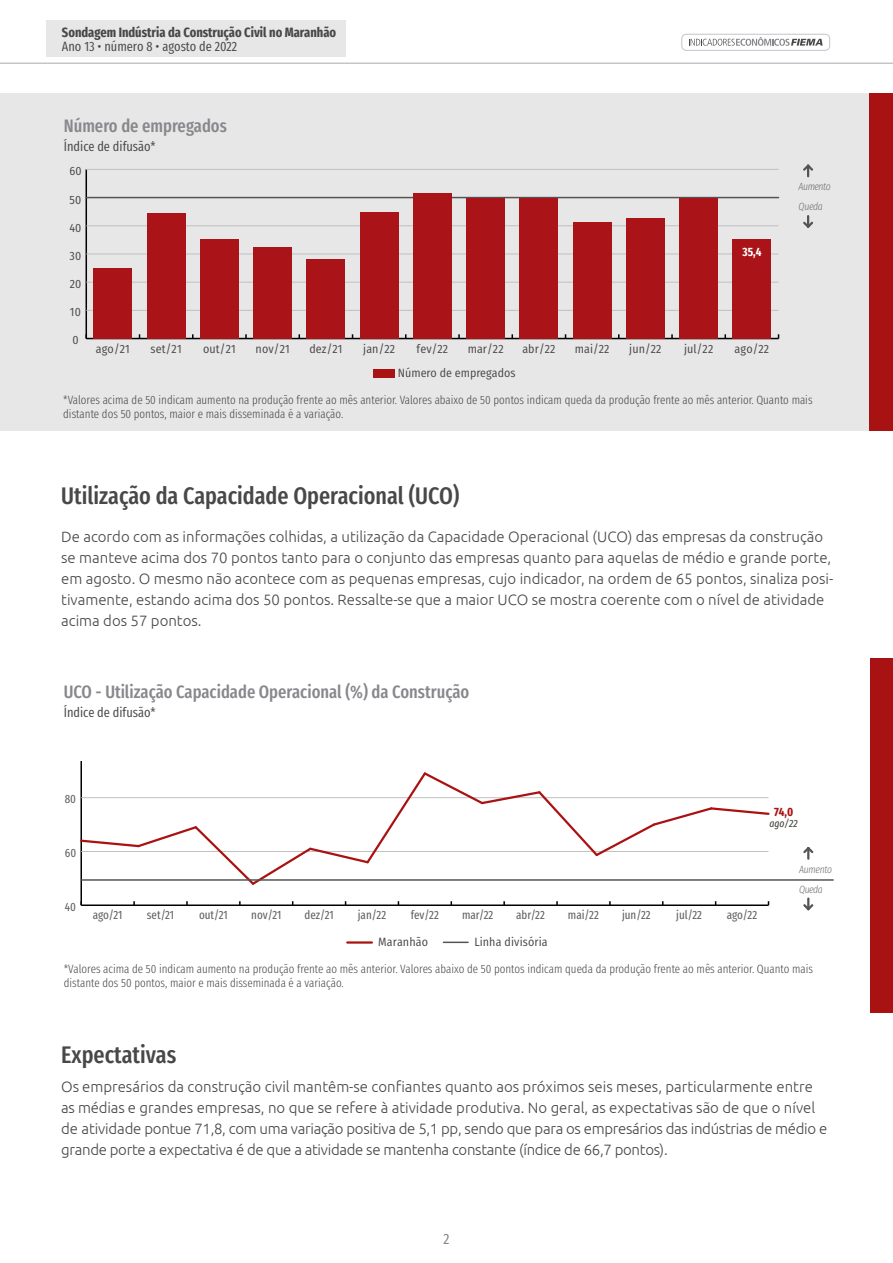
<style>
.page{position:relative;width:893px;height:1263px;background:#fff}
.page>*{position:absolute;margin:0;border:0;box-sizing:border-box;transform-origin:0 0}
.t1{font:500 24px "Fira Sans Compressed";color:#494748}
.t2{font:500 18px "Fira Sans Compressed";color:#89878c}
.t3{font:300 15px/21px "Ubuntu";color:#494748}
.t4{font:15px "Fira Sans Compressed";color:#89878c}
.t5{font:13.5px "Fira Sans Compressed";color:#494748}
.t6{font:700 13.5px "Fira Sans Compressed";color:#494748}
.t7{font:300 12px/14.4px "Fira Sans Compressed";color:#494748}
.t8{font:12px "Fira Sans Condensed";letter-spacing:.01em;color:#474446}
.t9{font:12px "Fira Sans Compressed";color:#606060}
.t10{font:12px "Fira Sans Condensed";color:#494748}
.t11{font:700 12px "Fira Sans Compressed";color:#fff}
.t12{font:700 12px "Fira Sans Compressed";color:#aa1212}
.t13{font:italic 300 10.5px/20.1px "Fira Sans Compressed";letter-spacing:-.035em;color:#717176}
.t14{font:italic 10.5px "Fira Sans Compressed";color:#3e403b}
</style>
<div class="page">
<div style="left:681px;top:34px;width:149px;height:17px;border:1px solid #c3c5ca;border-radius:4px"></div>
<svg style="left:689px;top:37px;width:134px;height:9px"></svg>
<hr style="left:0;top:62px;width:893px;height:2px;background:#c3c5ca">
<div style="left:870px;top:658px;width:23px;height:355px;background:#a91212"></div>
<div style="left:0;top:93px;width:893px;height:337px;background:#e7e7e7"></div>
<div style="left:870px;top:93px;width:23px;height:337px;background:#a91212"></div>
<svg style="left:803px;top:164px;width:10px;height:13px"></svg>
<svg style="left:803px;top:215px;width:10px;height:13px"></svg>
<hr style="left:86px;top:338px;width:692px;height:1px;background:#000">
<hr style="left:86px;top:169px;width:1px;height:169px;background:#000">
<hr style="left:86px;top:310px;width:692px;height:1px;background:#c0c0c0">
<hr style="left:86px;top:282px;width:692px;height:1px;background:#c0c0c0">
<hr style="left:86px;top:254px;width:692px;height:1px;background:#c0c0c0">
<hr style="left:86px;top:225px;width:692px;height:1px;background:#c0c0c0">
<hr style="left:86px;top:197px;width:692px;height:1px;background:#525552">
<hr style="left:86px;top:169px;width:692px;height:1px;background:#c0c0c0">
<div style="left:94px;top:268px;width:38px;height:70px;background:#aa1317"></div>
<div style="left:147px;top:213px;width:38px;height:125px;background:#aa1317"></div>
<div style="left:200px;top:239px;width:39px;height:99px;background:#aa1317"></div>
<div style="left:253px;top:247px;width:39px;height:91px;background:#aa1317"></div>
<div style="left:307px;top:259px;width:38px;height:79px;background:#aa1317"></div>
<div style="left:360px;top:212px;width:38px;height:127px;background:#aa1317"></div>
<div style="left:413px;top:193px;width:39px;height:146px;background:#aa1317"></div>
<div style="left:466px;top:198px;width:39px;height:141px;background:#aa1317"></div>
<div style="left:520px;top:198px;width:38px;height:141px;background:#aa1317"></div>
<div style="left:573px;top:222px;width:38px;height:117px;background:#aa1317"></div>
<div style="left:626px;top:218px;width:39px;height:120px;background:#aa1317"></div>
<div style="left:679px;top:198px;width:39px;height:141px;background:#aa1317"></div>
<div style="left:733px;top:239px;width:38px;height:99px;background:#aa1317"></div>
<svg style="left:803px;top:847px;width:10px;height:13px"></svg>
<svg style="left:803px;top:897px;width:10px;height:13px"></svg>
<hr style="left:347px;top:941px;width:25px;height:3px;background:#aa1212">
<hr style="left:443px;top:941px;width:25px;height:2px;background:#525552">
<hr style="left:81px;top:904px;width:687px;height:2px;background:#000">
<hr style="left:80px;top:762px;width:2px;height:143px;background:#000">
<svg style="left:80px;top:770px;width:690px;height:117px"></svg>
<hr style="left:81px;top:879px;width:752px;height:2px;background:#525552">
<div style="left:373px;top:369px;width:21px;height:9px;background:#aa1313"></div>
<div style="left:46px;top:20px;width:299px;height:37px;background:#e7e7e7"></div>
<p class="t6" style="left:62px;top:21px;width:276px">Sondagem Indústria da Construção Civil no Maranhão</p>
<p class="t5" style="left:62px;top:36px;width:177px">Ano 13 • número 8 • agosto de 2022</p>
<p class="t6" style="left:270px;top:22px;width:8px">d</p>
<p class="t5" style="left:106px;top:37px;width:110px">Número 5 maio 2022</p>
<p class="t2" style="left:64px;top:111px;width:165px">Número de empregados</p>
<p class="t5" style="left:64px;top:136px;width:93px">Índice de difusão*</p>
<p class="t8" style="left:69px;top:162px;width:14px">60</p>
<p class="t8" style="left:70px;top:190px;width:13px">50</p>
<p class="t8" style="left:69px;top:219px;width:14px">40</p>
<p class="t8" style="left:70px;top:247px;width:13px">30</p>
<p class="t8" style="left:70px;top:275px;width:13px">20</p>
<p class="t8" style="left:70px;top:303px;width:12px">10</p>
<p class="t8" style="left:72px;top:331px;width:8px">0</p>
<p class="t11" style="left:742px;top:242px;width:21px">35,4</p>
<p class="t8" style="left:96px;top:340px;width:35px">ago/21</p>
<p class="t8" style="left:151px;top:340px;width:33px">set/21</p>
<p class="t8" style="left:203px;top:340px;width:34px">out/21</p>
<p class="t8" style="left:256px;top:340px;width:36px">nov/21</p>
<p class="t8" style="left:309px;top:340px;width:35px">dez/21</p>
<p class="t8" style="left:363px;top:340px;width:33px">jan/22</p>
<p class="t8" style="left:417px;top:340px;width:33px">fev/22</p>
<p class="t8" style="left:468px;top:340px;width:37px">mar/22</p>
<p class="t8" style="left:522px;top:340px;width:35px">abr/22</p>
<p class="t8" style="left:575px;top:340px;width:36px">mai/22</p>
<p class="t8" style="left:629px;top:340px;width:34px">jun/22</p>
<p class="t8" style="left:684px;top:340px;width:31px">jul/22</p>
<p class="t8" style="left:735px;top:340px;width:36px">ago/22</p>
<p class="t10" style="left:398px;top:364px;width:119px">Número de empregados</p>
<p class="t13" style="left:799px;top:176px;width:34px">Aumento</p>
<p class="t13" style="left:799px;top:196px;width:26px">Queda</p>
<p class="t7" style="left:63px;top:392px;width:751px">*Valores acima de 50 indicam aumento na produção frente ao mês anterior. Valores abaixo de 50 pontos indicam queda da produção frente ao mês anterior. Quanto mais distante dos 50 pontos, maior e mais disseminada é a variação.</p>
<h1 class="t1" style="left:61px;top:476px;width:400px">Utilização da Capacidade Operacional (UCO)</h1>
<p class="t3" style="left:61px;top:525px;width:774px">De acordo com as informações colhidas, a utilização da Capacidade Operacional (UCO) das empresas da construção se manteve acima dos 70 pontos tanto para o conjunto das empresas quanto para aquelas de médio e grande porte, em agosto. O mesmo não acontece com as pequenas empresas, cujo indicador, na ordem de 65 pontos, sinaliza posi&shy;tivamente, estando acima dos 50 pontos. Ressalte-se que a maior UCO se mostra coerente com o nível de atividade acima dos 57 pontos.</p>
<p class="t2" style="left:64px;top:677px;width:407px">UCO - Utilização Capacidade Operacional (%) da Construção</p>
<p class="t5" style="left:64px;top:702px;width:93px">Índice de difusão*</p>
<p class="t9" style="left:65px;top:790px;width:13px">80</p>
<p class="t9" style="left:65px;top:844px;width:13px">60</p>
<p class="t9" style="left:65px;top:898px;width:13px">40</p>
<p class="t12" style="left:774px;top:802px;width:21px">74,0</p>
<p class="t14" style="left:769px;top:816px;width:30px">ago/22</p>
<p class="t9" style="left:93px;top:906px;width:31px">ago/21</p>
<p class="t9" style="left:147px;top:906px;width:29px">set/21</p>
<p class="t9" style="left:199px;top:906px;width:30px">out/21</p>
<p class="t9" style="left:251px;top:906px;width:32px">nov/21</p>
<p class="t9" style="left:305px;top:906px;width:31px">dez/21</p>
<p class="t9" style="left:358px;top:906px;width:30px">jan/22</p>
<p class="t9" style="left:411px;top:906px;width:29px">fev/22</p>
<p class="t9" style="left:462px;top:906px;width:33px">mar/22</p>
<p class="t9" style="left:516px;top:906px;width:30px">abr/22</p>
<p class="t9" style="left:568px;top:906px;width:32px">mai/22</p>
<p class="t9" style="left:622px;top:906px;width:30px">jun/22</p>
<p class="t9" style="left:676px;top:906px;width:27px">jul/22</p>
<p class="t9" style="left:727px;top:906px;width:32px">ago/22</p>
<p class="t8" style="left:378px;top:933px;width:51px">Maranhão</p>
<p class="t8" style="left:474px;top:933px;width:75px">Linha divisória</p>
<p class="t13" style="left:799px;top:859px;width:34px">Aumento<br>Queda</p>
<p class="t7" style="left:64px;top:961px;width:751px">*Valores acima de 50 indicam aumento na produção frente ao mês anterior. Valores abaixo de 50 pontos indicam queda da produção frente ao mês anterior. Quanto mais distante dos 50 pontos, maior e mais disseminada é a variação.</p>
<h1 class="t1" style="left:61px;top:1036px;width:117px">Expectativas</h1>
<p class="t3" style="left:61px;top:1075px;width:767px">Os empresários da construção civil mantêm-se confiantes quanto aos próximos seis meses, particularmente entre as médias e grandes empresas, no que se refere à atividade produtiva. No geral, as expectativas são de que o nível de atividade pontue 71,8, com uma variação positiva de 5,1 pp, sendo que para os empresários das indústrias de médio e grande porte a expectativa é de que a atividade se mantenha constante (índice de 66,7 pontos).</p>
<p class="t4" style="left:443px;top:1227px;width:8px">2</p>
</div>
